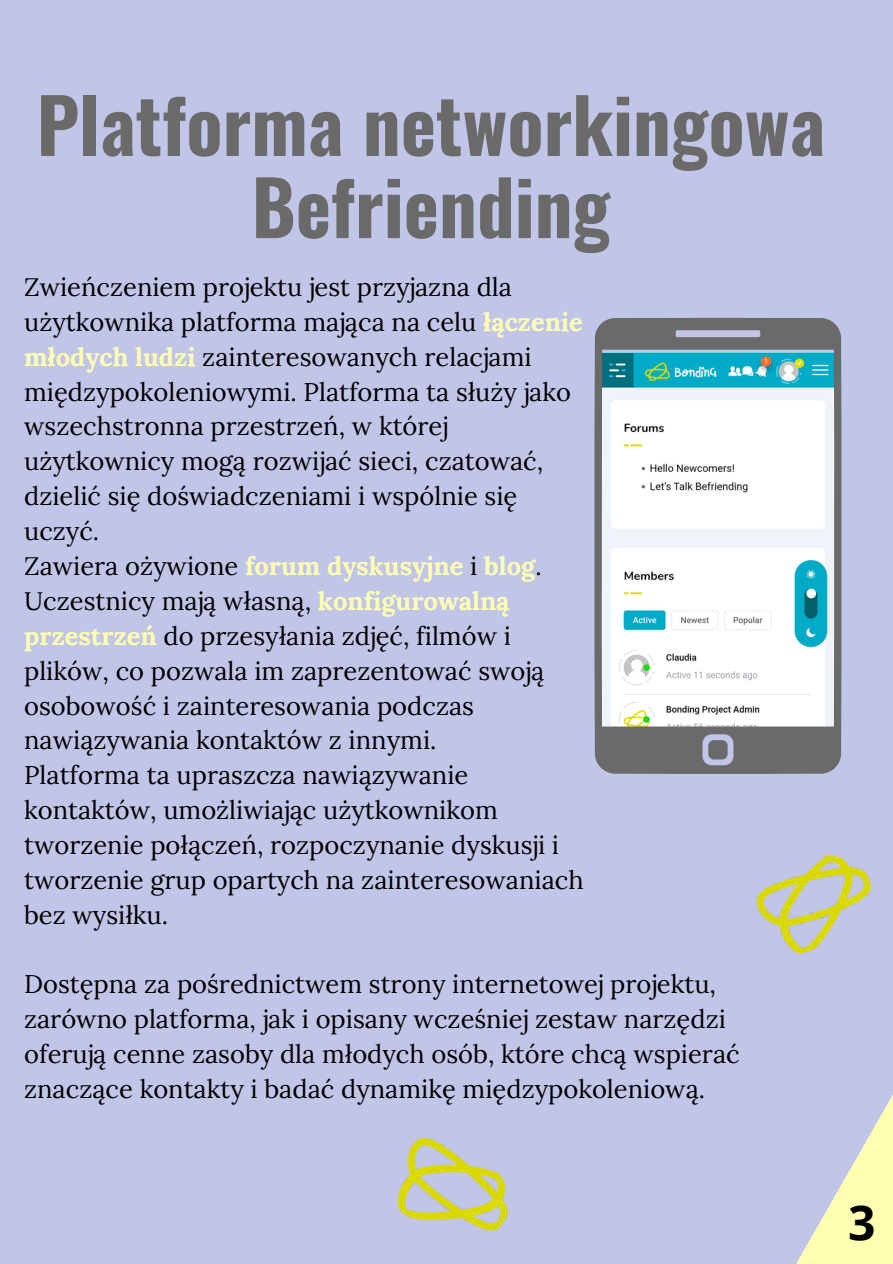
<style>
.page{position:relative;width:893px;height:1264px;background:#fff}
.page>*{position:absolute;margin:0;border:0;box-sizing:border-box;transform-origin:0 0}
.t1{font:700 75px/82.2px "Oswald";color:#6b6a6a;text-align:center}
.t2{font:700 48px "Open Sans";color:#000}
.t3{font:25.5px/34.8px "Lora";color:#000}
.s1{font-weight:700;color:#ffffb2}
</style>
<div class="page">
<div style="left:0;top:0;width:892px;height:1263px;background:#c1c6e8"></div>
<svg style="left:797px;top:1097px;width:95px;height:166px"></svg>
<img style="left:756px;top:854px;width:116px;height:100px">
<img style="left:397px;top:1137px;width:112px;height:94px">
<svg style="left:594px;top:318px;width:247px;height:455px;background:#c3d2d4"></svg>
<p class="t1" style="left:37px;top:81px;width:790px">Platforma networkingowa<br>Befriending</p>
<p class="t3" style="left:24px;top:269px;width:560px">Zwieńczeniem projektu jest przyjazna dla użytkownika platforma mająca na celu <span class="s1">łączenie młodych ludzi</span> zainteresowanych relacjami międzypokoleniowymi. Platforma ta służy jako wszechstronna przestrzeń, w której użytkownicy mogą rozwijać sieci, czatować, dzielić się doświadczeniami i wspólnie się uczyć.</p>
<p class="t3" style="left:24px;top:548px;width:521px">Zawiera ożywione <span class="s1">forum dyskusyjne</span> i <span class="s1">blog</span>.<br>Uczestnicy mają własną, <span class="s1">konfigurowalną przestrzeń</span> do przesyłania zdjęć, filmów i plików, co pozwala im zaprezentować swoją osobowość i zainteresowania podczas nawiązywania kontaktów z innymi.</p>
<p class="t3" style="left:24px;top:757px;width:561px">Platforma ta upraszcza nawiązywanie kontaktów, umożliwiając użytkownikom tworzenie połączeń, rozpoczynanie dyskusji i tworzenie grup opartych na zainteresowaniach bez wysiłku.</p>
<p class="t3" style="left:24px;top:966px;width:717px">Dostępna za pośrednictwem strony internetowej projektu, zarówno platforma, jak i opisany wcześniej zestaw narzędzi oferują cenne zasoby dla młodych osób, które chcą wspierać znaczące kontakty i badać dynamikę międzypokoleniową.</p>
<p class="t2" style="left:848px;top:1189px;width:29px">3</p>
</div>
